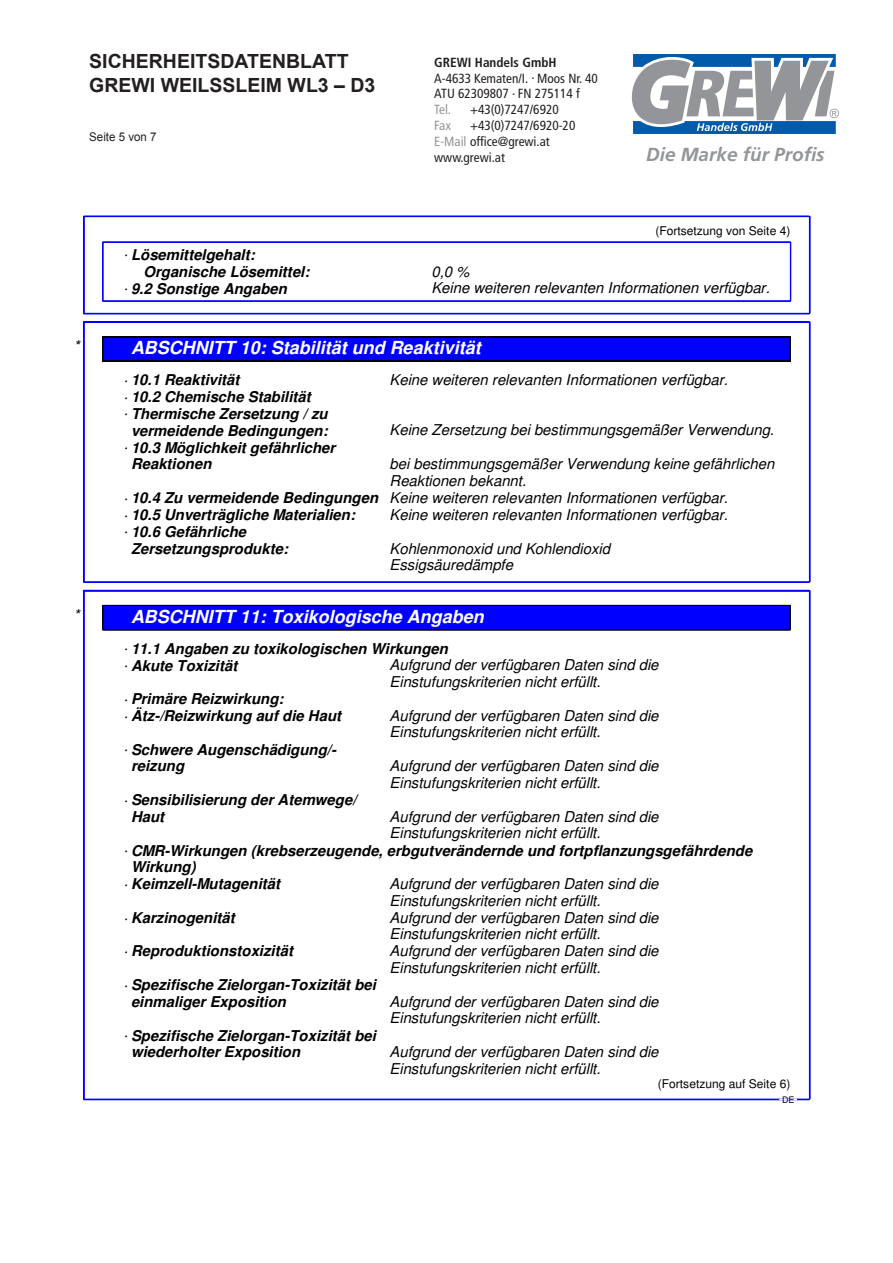
<style>
.page{position:relative;width:893px;height:1263px;background:#fff}
.page>*{position:absolute;margin:0;border:0;box-sizing:border-box;transform-origin:0 0}
.t1{font:700 19.5px/23.4px "Arial";color:#231f20}
.t2{font:italic 700 18.9px "Frutiger";color:#939598}
.t3{font:italic 700 18px "Helvetica";color:#fff}
.t4{font:italic 14.85px/16.6px "Helvetica";color:#000}
.t5{font:italic 700 14.85px/17px "Helvetica";color:#000}
.t6{font:condensed 13.2px/15.9px "Frutiger";color:#231f20}
.t7{font:700 condensed 13.2px "Frutiger";color:#231f20}
.t8{font:condensed 13.2px "Frutiger";letter-spacing:-.02em;color:#939598}
.t9{font:12px "Helvetica";letter-spacing:-.005em;color:#000}
.t10{font:12px "Arial";color:#231f20;scale:.96 1}
.t11{font:9px "Helvetica";color:#000}
.s1{font-weight:400}
.s2{color:#939598}
.s3{font-weight:700}
</style>
<div class="page">
<hr style="left:103px;top:242px;width:688px;height:1px;background:#00f">
<hr style="left:103px;top:301px;width:688px;height:1px;background:#00f">
<hr style="left:102px;top:242px;width:1px;height:59px;background:#00f">
<hr style="left:103px;top:242px;width:1px;height:59px;background:#00f">
<hr style="left:790px;top:242px;width:1px;height:59px;background:#00f">
<hr style="left:84px;top:216px;width:725px;height:1px;background:#00f">
<hr style="left:84px;top:313px;width:725px;height:1px;background:#00f">
<hr style="left:84px;top:314px;width:725px;height:1px;background:#00f">
<hr style="left:83px;top:216px;width:1px;height:97px;background:#00f">
<hr style="left:809px;top:216px;width:1px;height:97px;background:#00f">
<hr style="left:84px;top:216px;width:1px;height:97px;background:#00f">
<hr style="left:810px;top:216px;width:1px;height:97px;background:#00f">
<div style="left:103px;top:337px;width:687px;height:24px;background:#00f"></div>
<hr style="left:103px;top:337px;width:687px;height:1px;background:#000">
<hr style="left:103px;top:361px;width:687px;height:1px;background:#000">
<svg style="left:102px;top:337px;width:1px;height:24px"></svg>
<svg style="left:790px;top:337px;width:1px;height:24px"></svg>
<hr style="left:84px;top:321px;width:725px;height:1px;background:#00f">
<hr style="left:84px;top:322px;width:725px;height:1px;background:#00f">
<hr style="left:84px;top:582px;width:725px;height:1px;background:#00f">
<hr style="left:83px;top:322px;width:1px;height:260px;background:#00f">
<hr style="left:809px;top:322px;width:1px;height:260px;background:#00f">
<hr style="left:84px;top:322px;width:1px;height:260px;background:#00f">
<hr style="left:810px;top:322px;width:1px;height:260px;background:#00f">
<div style="left:103px;top:605px;width:687px;height:25px;background:#00f"></div>
<hr style="left:103px;top:605px;width:687px;height:1px;background:#000">
<hr style="left:103px;top:629px;width:687px;height:1px;background:#000">
<svg style="left:102px;top:605px;width:1px;height:25px"></svg>
<svg style="left:790px;top:605px;width:1px;height:25px"></svg>
<hr style="left:84px;top:590px;width:725px;height:1px;background:#00f">
<hr style="left:84px;top:591px;width:725px;height:1px;background:#00f">
<hr style="left:84px;top:1099px;width:725px;height:1px;background:#00f">
<svg style="left:780px;top:1099px;width:17px;height:1px"></svg>
<hr style="left:83px;top:590px;width:1px;height:509px;background:#00f">
<hr style="left:809px;top:590px;width:1px;height:509px;background:#00f">
<hr style="left:84px;top:590px;width:1px;height:509px;background:#00f">
<hr style="left:810px;top:590px;width:1px;height:509px;background:#00f">
<svg style="left:632px;top:54px;width:207px;height:80px"></svg>
<h1 class="t1" style="left:89px;top:50px;width:288px">SICHERHEITSDATENBLATT<br>GREWI WEILSSLEIM WL3 – D3</h1>
<p class="t10" style="left:89px;top:128px;width:72px">Seite 5 von 7</p>
<p class="t5" style="left:143px;top:246px;width:167px;text-indent:-21px"><span class="s1">·</span> Lösemittelgehalt:<br>Organische Lösemittel:</p>
<p class="t7" style="left:434px;top:54px;width:124px">GREWI Handels GmbH</p>
<p class="t6" style="left:434px;top:70px;width:165px">A-4633 Kematen/I. . Moos Nr. 40<br>ATU 62309807 . FN 275114 f</p>
<p class="t8" style="left:434px;top:102px;width:18px">Tel.</p>
<p class="t6" style="left:470px;top:102px;width:90px">+43(0)7247/6920</p>
<p class="t8" style="left:434px;top:118px;width:18px">Fax</p>
<p class="t6" style="left:434px;top:118px;width:143px;text-indent:36px">+43(0)7247/6920-20<br><span class="s2">E-Mail</span> office@grewi.at www.grewi.at</p>
<p class="t4" style="left:431px;top:263px;width:40px">0,0 %</p>
<p class="t2" style="left:646px;top:143px;width:180px">Die Marke für Profis</p>
<p class="t9" style="left:655px;top:226px;width:136px">(Fortsetzung von Seite 4)</p>
<p class="t5" style="left:123px;top:280px;width:166px"><span class="s1">·</span> 9.2 Sonstige Angaben</p>
<p class="t4" style="left:431px;top:280px;width:340px">Keine weiteren relevanten Informationen verfügbar.</p>
<p class="t4" style="left:74px;top:338px;width:7px">*</p>
<p class="t3" style="left:131px;top:338px;width:351px">ABSCHNITT 10: Stabilität und Reaktivität</p>
<p class="t5" style="left:123px;top:371px;width:118px"><span class="s1">·</span> 10.1 Reaktivität</p>
<p class="t4" style="left:390px;top:371px;width:340px">Keine weiteren relevanten Informationen verfügbar.</p>
<p class="t5" style="left:123px;top:388px;width:190px"><span class="s1">·</span> 10.2 Chemische Stabilität</p>
<p class="t5" style="left:123px;top:405px;width:207px"><span class="s1">·</span> Thermische Zersetzung / zu</p>
<p class="t5" style="left:131px;top:422px;width:198px">vermeidende Bedingungen:</p>
<p class="t4" style="left:390px;top:422px;width:386px">Keine Zersetzung bei bestimmungsgemäßer Verwendung.</p>
<p class="t5" style="left:131px;top:439px;width:206px;text-indent:-8px"><span class="s1">·</span> 10.3 Möglichkeit gefährlicher<br>Reaktionen</p>
<p class="t4" style="left:390px;top:456px;width:386px">bei bestimmungsgemäßer Verwendung keine gefährlichen</p>
<p class="t4" style="left:390px;top:472px;width:138px">Reaktionen bekannt.</p>
<p class="t4" style="left:123px;top:489px;width:607px">· <span class="s3">10.4 Zu vermeidende Bedingungen</span> Keine weiteren relevanten Informationen verfügbar.</p>
<p class="t5" style="left:123px;top:506px;width:234px"><span class="s1">·</span> 10.5 Unverträgliche Materialien:</p>
<p class="t4" style="left:390px;top:506px;width:340px">Keine weiteren relevanten Informationen verfügbar.</p>
<p class="t5" style="left:131px;top:523px;width:158px;text-indent:-8px"><span class="s1">·</span> 10.6 Gefährliche<br>Zersetzungsprodukte:</p>
<p class="t4" style="left:390px;top:540px;width:223px">Kohlenmonoxid und Kohlendioxid<br>Essigsäuredämpfe</p>
<p class="t4" style="left:74px;top:606px;width:7px">*</p>
<p class="t3" style="left:131px;top:606px;width:354px">ABSCHNITT 11: Toxikologische Angaben</p>
<p class="t5" style="left:123px;top:640px;width:327px"><span class="s1">·</span> 11.1 Angaben zu toxikologischen Wirkungen <span class="s1">·</span> Akute Toxizität</p>
<p class="t4" style="left:390px;top:657px;width:271px">Aufgrund der verfügbaren Daten sind die<br>Einstufungskriterien nicht erfüllt.</p>
<p class="t5" style="left:123px;top:690px;width:220px"><span class="s1">·</span> Primäre Reizwirkung:<br><span class="s1">·</span> Ätz-/Reizwirkung auf die Haut</p>
<p class="t5" style="left:131px;top:741px;width:207px;text-indent:-8px"><span class="s1">·</span> Schwere Augenschädigung/- reizung</p>
<p class="t4" style="left:390px;top:707px;width:271px">Aufgrund der verfügbaren Daten sind die<br>Einstufungskriterien nicht erfüllt.</p>
<p class="t4" style="left:390px;top:758px;width:271px">Aufgrund der verfügbaren Daten sind die<br>Einstufungskriterien nicht erfüllt.</p>
<p class="t5" style="left:131px;top:791px;width:229px;text-indent:-8px"><span class="s1">·</span> Sensibilisierung der Atemwege/<br>Haut</p>
<p class="t4" style="left:390px;top:808px;width:271px">Aufgrund der verfügbaren Daten sind die</p>
<p class="t4" style="left:390px;top:825px;width:212px">Einstufungskriterien nicht erfüllt.</p>
<p class="t5" style="left:123px;top:842px;width:631px"><span class="s1">·</span> CMR-Wirkungen (krebserzeugende, erbgutverändernde und fortpflanzungsgefährdende</p>
<p class="t5" style="left:131px;top:859px;width:67px">Wirkung)</p>
<p class="t5" style="left:123px;top:875px;width:159px"><span class="s1">·</span> Keimzell-Mutagenität</p>
<p class="t4" style="left:390px;top:875px;width:271px">Aufgrund der verfügbaren Daten sind die<br>Einstufungskriterien nicht erfüllt.</p>
<p class="t5" style="left:123px;top:909px;width:114px"><span class="s1">·</span> Karzinogenität</p>
<p class="t4" style="left:390px;top:909px;width:271px">Aufgrund der verfügbaren Daten sind die<br>Einstufungskriterien nicht erfüllt.</p>
<p class="t5" style="left:123px;top:943px;width:172px"><span class="s1">·</span> Reproduktionstoxizität</p>
<p class="t4" style="left:390px;top:943px;width:270px">Aufgrund der verfügbaren Daten sind die<br>Einstufungskriterien nicht erfüllt.</p>
<p class="t5" style="left:131px;top:976px;width:246px;text-indent:-8px"><span class="s1">·</span> Spezifische Zielorgan-Toxizität bei einmaliger Exposition</p>
<p class="t4" style="left:390px;top:993px;width:271px">Aufgrund der verfügbaren Daten sind die<br>Einstufungskriterien nicht erfüllt.</p>
<p class="t5" style="left:131px;top:1027px;width:246px;text-indent:-8px"><span class="s1">·</span> Spezifische Zielorgan-Toxizität bei wiederholter Exposition</p>
<p class="t4" style="left:390px;top:1044px;width:271px">Aufgrund der verfügbaren Daten sind die<br>Einstufungskriterien nicht erfüllt.</p>
<p class="t9" style="left:658px;top:1079px;width:134px">(Fortsetzung auf Seite 6)</p>
<p class="t11" style="left:782px;top:1096px;width:14px">DE</p>
</div>
